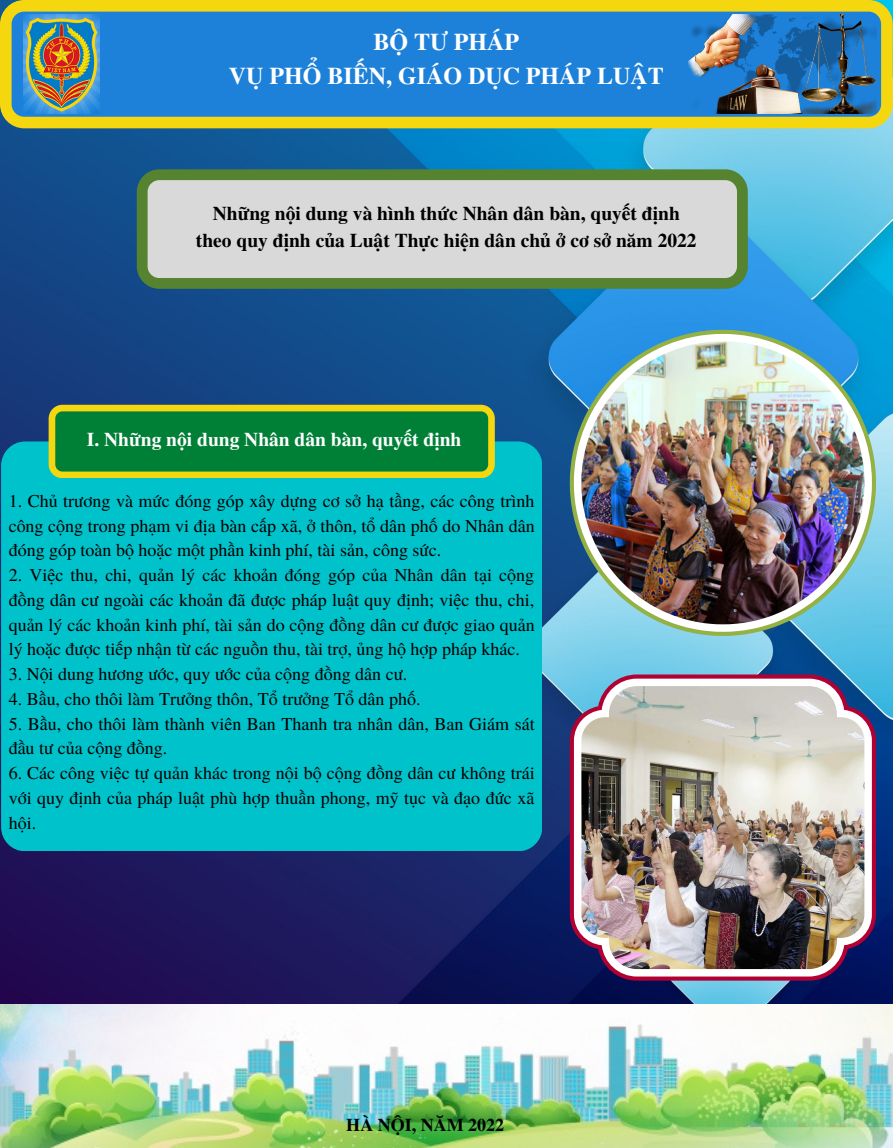
<style>
.page{position:relative;width:893px;height:1148px;background:#fff}
.page>*{position:absolute;margin:0;border:0;box-sizing:border-box;transform-origin:0 0}
.t1{font:700 24px/33.8px "Te X Gyre Termes";color:#fff;text-align:center}
.t2{font:700 19.5px/27px "Te X Gyre Termes";color:#000;text-align:center}
.t3{font:700 19.5px "Te X Gyre Termes";color:#fff}
.t4{font:18px/24.8px "Te X Gyre Termes";color:#000;text-align:justify}
.t5{font:700 18px "Te X Gyre Termes";color:#000}
</style>
<div class="page">
<img style="left:0;top:128px;width:892px;height:876px">
<svg style="left:0;top:0;width:892px;height:128px;fill:#1d81da"></svg>
<img style="left:23px;top:15px;width:77px;height:99px">
<img style="left:688px;top:15px;width:188px;height:99px">
<img style="left:0;top:1004px;width:892px;height:143px">
<svg style="left:569px;top:330px;width:306px;height:306px"></svg>
<svg style="left:574px;top:334px;width:297px;height:298px"></svg>
<img style="left:581px;top:341px;width:283px;height:283px">
<svg style="left:569px;top:674px;width:306px;height:306px"></svg>
<svg style="left:574px;top:678px;width:297px;height:298px"></svg>
<img style="left:581px;top:686px;width:283px;height:283px">
<svg style="left:137px;top:169px;width:610px;height:120px;fill:#d9d9d9"></svg>
<div style="left:1px;top:441px;width:541px;height:410px;background:#00c2cb;border-radius:24px"></div>
<svg style="left:49px;top:405px;width:446px;height:73px"></svg>
<h1 class="t1" style="left:229px;top:24px;width:436px">BỘ TƯ PHÁP<br>VỤ PHỔ BIẾN, GIÁO DỤC PHÁP LUẬT</h1>
<p class="t2" style="left:196px;top:198px;width:502px">Những nội dung và hình thức Nhân dân bàn, quyết định theo quy định của Luật Thực hiện dân chủ ở cơ sở năm 2022</p>
<p class="t3" style="left:87px;top:424px;width:376px">I. Những nội dung Nhân dân bàn, quyết định</p>
<p class="t4" style="left:9px;top:487px;width:527px">1. Chủ trương và mức đóng góp xây dựng cơ sở hạ tầng, các công trình công cộng trong phạm vi địa bàn cấp xã, ở thôn, tổ dân phố do Nhân dân đóng góp toàn bộ hoặc một phần kinh phí, tài sản, công sức.</p>
<p class="t4" style="left:9px;top:562px;width:527px">2. Việc thu, chi, quản lý các khoản đóng góp của Nhân dân tại cộng đồng dân cư ngoài các khoản đã được pháp luật quy định; việc thu, chi, quản lý các khoản kinh phí, tài sản do cộng đồng dân cư được giao quản lý hoặc được tiếp nhận từ các nguồn thu, tài trợ, ủng hộ hợp pháp khác.</p>
<p class="t4" style="left:9px;top:660px;width:400px">3. Nội dung hương ước, quy ước của cộng đồng dân cư.</p>
<p class="t4" style="left:9px;top:685px;width:413px">4. Bầu, cho thôi làm Trưởng thôn, Tổ trưởng Tổ dân phố.</p>
<p class="t4" style="left:9px;top:710px;width:527px">5. Bầu, cho thôi làm thành viên Ban Thanh tra nhân dân, Ban Giám sát đầu tư của cộng đồng.</p>
<p class="t4" style="left:9px;top:759px;width:527px">6. Các công việc tự quản khác trong nội bộ cộng đồng dân cư không trái với quy định của pháp luật phù hợp thuần phong, mỹ tục và đạo đức xã hội.</p>
<p class="t5" style="left:346px;top:1110px;width:159px">HÀ NỘI, NĂM 2022</p>
</div>
